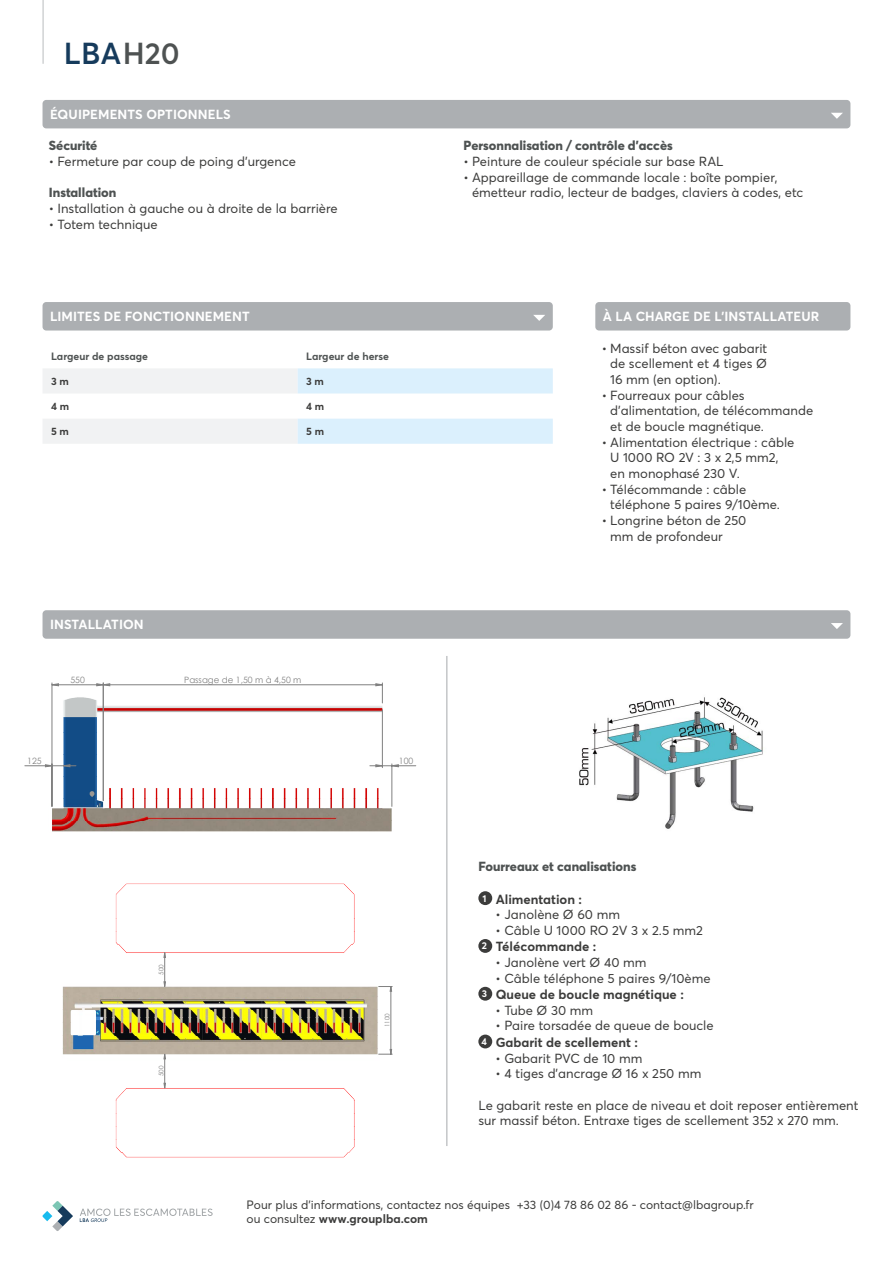
<style>
.page{position:relative;width:893px;height:1263px;background:#fff}
.page>*{position:absolute;margin:0;border:0;box-sizing:border-box;transform-origin:0 0}
.t1{font:600 30px "Averta";letter-spacing:.005em;color:#163b5c}
.t2{font:13.05px/15.6px "Averta";color:#3c3c3b}
.t3{font:700 13.05px "Averta";letter-spacing:.005em;color:#fff}
.t4{font:800 13.05px "Averta";color:#4e5252}
.t5{font:700 13.05px "Averta";color:#3c3c3b}
.t6{font:12px/14.4px "Averta";color:#3c3c3b}
.t7{font:700 10.5px "Averta";color:#4e5252}
.t8{font:700 10.5px "Averta";color:#3c3c3b}
.t9{font:700 9.75px "Averta";color:#fff}
.t10{font:8.7px "Century Gothic";color:#808080}
.t11{font:6.3px "Century Gothic";color:#808080}
.s1{color:#4e5252}
.s2{font-weight:700}
</style>
<div class="page">
<hr style="left:43px;top:0;width:1px;height:64px;background:#c1c4c6">
<svg style="left:43px;top:1201px;width:30px;height:30px"></svg>
<svg style="left:80px;top:1208px;width:133px;height:14px"></svg>
<div style="left:43px;top:100px;width:807px;height:28px;background:#acafb2;border-radius:4px"></div>
<svg style="left:831px;top:113px;width:12px;height:6px"></svg>
<div style="left:43px;top:610px;width:807px;height:29px;background:#acafb2;border-radius:4px"></div>
<svg style="left:831px;top:623px;width:12px;height:6px"></svg>
<div style="left:43px;top:302px;width:510px;height:28px;background:#acafb2;border-radius:4px"></div>
<svg style="left:533px;top:315px;width:12px;height:6px"></svg>
<div style="left:595px;top:302px;width:255px;height:28px;background:#acafb2;border-radius:4px"></div>
<div style="left:478px;top:891px;width:14px;height:14px;background:#3c3c3b;border-radius:50%"></div>
<div style="left:478px;top:939px;width:14px;height:14px;background:#3c3c3b;border-radius:50%"></div>
<div style="left:478px;top:987px;width:14px;height:14px;background:#3c3c3b;border-radius:50%"></div>
<div style="left:478px;top:1034px;width:14px;height:14px;background:#3c3c3b;border-radius:50%"></div>
<svg style="left:43px;top:368px;width:510px;height:76px"></svg>
<hr style="left:446px;top:656px;width:1px;height:490px;background:#acafb2">
<img style="left:24px;top:765px;width:375px;height:67px">
<hr style="left:392px;top:764px;width:1px;height:42px;background:#808080">
<hr style="left:382px;top:710px;width:1px;height:58px;background:#808080">
<hr style="left:52px;top:764px;width:1px;height:42px;background:#808080">
<hr style="left:103px;top:683px;width:1px;height:118px;background:#808080">
<svg style="left:25px;top:683px;width:391px;height:84px"></svg>
<img style="left:579px;top:697px;width:184px;height:132px">
<img style="left:62px;top:883px;width:317px;height:275px">
<svg style="left:379px;top:986px;width:13px;height:69px"></svg>
<svg style="left:164px;top:952px;width:2px;height:35px"></svg>
<svg style="left:164px;top:1054px;width:2px;height:34px"></svg>
<h1 class="t1" style="left:64px;top:34px;width:118px">LBA<span class="s1">H20</span></h1>
<p class="t3" style="left:50px;top:106px;width:182px">ÉQUIPEMENTS OPTIONNELS</p>
<p class="t4" style="left:49px;top:137px;width:50px">Sécurité</p>
<p class="t2" style="left:49px;top:154px;width:249px">• Fermeture par coup de poing d'urgence</p>
<p class="t4" style="left:49px;top:184px;width:69px">Installation</p>
<p class="t2" style="left:49px;top:201px;width:290px">• Installation à gauche ou à droite de la barrière</p>
<p class="t2" style="left:49px;top:216px;width:110px">• Totem technique</p>
<p class="t3" style="left:50px;top:308px;width:201px">LIMITES DE FONCTIONNEMENT</p>
<p class="t7" style="left:51px;top:349px;width:98px">Largeur de passage</p>
<p class="t7" style="left:306px;top:349px;width:84px">Largeur de herse</p>
<p class="t8" style="left:51px;top:375px;width:19px">m3</p>
<p class="t8" style="left:306px;top:375px;width:19px">m3</p>
<p class="t8" style="left:51px;top:400px;width:20px">m4</p>
<p class="t8" style="left:306px;top:400px;width:20px">m4</p>
<p class="t8" style="left:51px;top:425px;width:19px">m5</p>
<p class="t8" style="left:306px;top:425px;width:19px">m5</p>
<p class="t3" style="left:50px;top:616px;width:95px">INSTALLATION</p>
<p class="t10" style="left:70px;top:674px;width:16px">550</p>
<p class="t10" style="left:27px;top:755px;width:16px">125</p>
<p class="t10" style="left:184px;top:674px;width:119px">Passage de 1,50 m à 4,50 m</p>
<p class="t10" style="left:399px;top:755px;width:16px">100</p>
<p class="t11" style="left:157px;top:975px;width:12px;rotate:-90deg">500</p>
<p class="t11" style="left:157px;top:1076px;width:12px;rotate:-90deg">500</p>
<p class="t11" style="left:383px;top:1027px;width:15px;rotate:-90deg">1100</p>
<p class="t4" style="left:463px;top:137px;width:211px">Personnalisation / contrôle ’d accès</p>
<p class="t2" style="left:463px;top:154px;width:262px">• Peinture de couleur spéciale sur base RAL</p>
<p class="t2" style="left:472px;top:169px;width:333px;text-indent:-9px">• Appareillage de commande locale : boîte pompier, émetteur radio, lecteur de badges, claviers à codes, etc</p>
<p class="t3" style="left:603px;top:308px;width:218px">À LA CHARGE DE ’L INSTALLATEUR</p>
<p class="t2" style="left:610px;top:340px;width:159px;text-align:justify;text-indent:-9px">• Massif béton avec gabarit de scellement et 4 tiges Ø 16 mm (en option .(</p>
<p class="t2" style="left:610px;top:387px;width:205px;text-indent:-9px">• Fourreaux pour câbles d’alimentation, de télécommande et de boucle magnétique.</p>
<p class="t2" style="left:610px;top:434px;width:186px;text-indent:-9px">• Alimentation électrique : câble<br>U 1000 RO V2 x3: 2,5 mm2, en monophasé 230 .V</p>
<p class="t2" style="left:610px;top:481px;width:171px;text-indent:-9px">• Télécommande : câble téléphone 5 paires 9/10ème.</p>
<p class="t2" style="left:610px;top:512px;width:138px;text-indent:-9px">• Longrine béton de 250 mm de profondeur</p>
<p class="t4" style="left:478px;top:858px;width:159px">Fourreaux et canalisations</p>
<p class="t5" style="left:496px;top:891px;width:88px">Alimentation :</p>
<p class="t9" style="left:482px;top:892px;width:6px">1</p>
<p class="t9" style="left:482px;top:940px;width:7px">2</p>
<p class="t9" style="left:482px;top:987px;width:7px">3</p>
<p class="t9" style="left:482px;top:1035px;width:7px">4</p>
<p class="t2" style="left:495px;top:907px;width:126px">• Janolène Ø 60 mm</p>
<p class="t2" style="left:495px;top:922px;width:209px">• Câble U 1000 RO V2 x3 2.5 mm2</p>
<p class="t5" style="left:496px;top:938px;width:102px">Télécommande :</p>
<p class="t2" style="left:495px;top:954px;width:153px">• Janolène vert Ø 40 mm</p>
<p class="t2" style="left:495px;top:970px;width:217px">• Câble téléphone 5 paires 9/10ème</p>
<p class="t5" style="left:496px;top:986px;width:190px">Queue de boucle magnétique :</p>
<p class="t2" style="left:495px;top:1002px;width:99px">• Tube Ø 30 mm</p>
<p class="t2" style="left:495px;top:1018px;width:220px">• Paire torsadée de queue de boucle</p>
<p class="t5" style="left:496px;top:1034px;width:144px">Gabarit de scellement :</p>
<p class="t2" style="left:495px;top:1050px;width:148px">• Gabarit PVC de 10 mm</p>
<p class="t2" style="left:495px;top:1066px;width:207px">• 4 tiges d’ancrage Ø 16 x 250 mm</p>
<p class="t2" style="left:478px;top:1097px;width:382px">Le gabarit reste en place de niveau et doit reposer entièrement sur massif béton. Entraxe tiges de scellement 352 x 270 mm.</p>
<p class="t6" style="left:247px;top:1197px;width:265px">Pour plus d’informations, contactez nos équipes ou consultez <span class="s2">www.grouplba.com</span></p>
<p class="t6" style="left:517px;top:1197px;width:239px">+33 0( 4) 78 86 02 86 - contact@lbagroup f r.</p>
</div>
